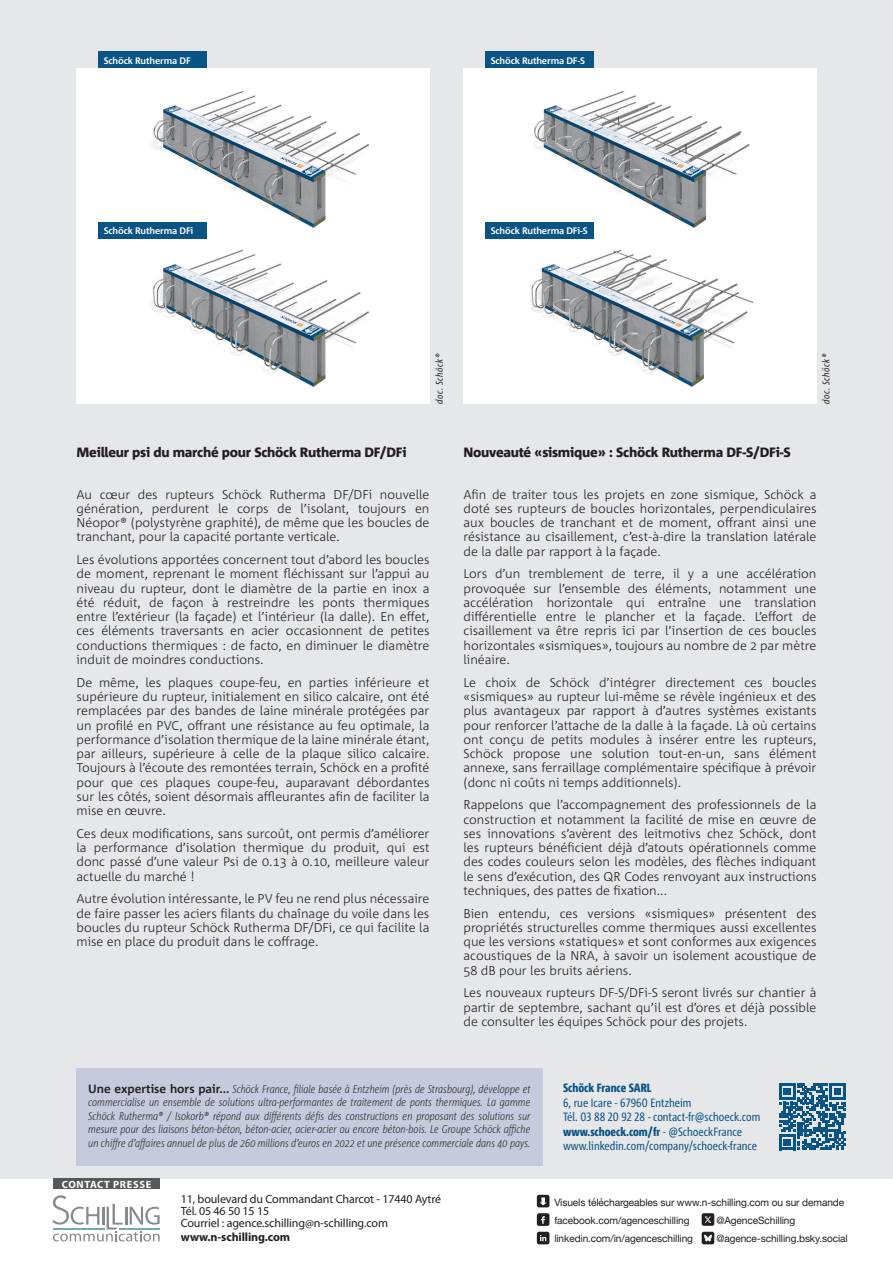
<style>
.page{position:relative;width:893px;height:1263px;background:#fff}
.page>*{position:absolute;margin:0;border:0;box-sizing:border-box;transform-origin:0 0}
.TITRE{font:800 13.5px "Corpid E1 s";letter-spacing:-.02em;color:#231f20}
.TEXTE{font:300 12.75px/14.2px "Corpid E1 s";color:#231f20;text-align:justify}
.t1{font:12px "Corpid E1 s Cd";color:#0a5385}
.t2{font:12px "Myriad Pro";letter-spacing:-.01em;color:#231f20}
.t3{font:800 12px "Corpid E1 s Cd";color:#0a5385}
.t4{font:700 12px "Myriad Pro";letter-spacing:-.01em;color:#231f20}
.INTRO_GRAND{font:italic 300 11.25px/13.5px "Corpid E1 s Cd";color:#231f20;text-align:justify}
.t5{font:700 10.5px "Myriad Pro";letter-spacing:.06em;color:#fff}
.t6{font:10.05px "Helvetica Neue";letter-spacing:-.01em;color:#231f20}
.t7{font:italic 9.75px "Corpid E1 s Cd";letter-spacing:.05em;color:#231f20}
.INTRO_PETIT{font:700 9.45px "Corpid E1 s";letter-spacing:-.02em;color:#fff}
.s1{font-family:"Corpid E1 s";font-weight:700;font-style:normal;font-size:12px}
.s2{font-weight:400}
</style>
<div class="page">
<div style="left:0;top:0;width:893px;height:1178px;background:#e6e7e9"></div>
<div style="left:53px;top:1178px;width:107px;height:11px;background:#57585a"></div>
<svg style="left:53px;top:1195px;width:107px;height:46px"></svg>
<svg style="left:537px;top:1213px;width:12px;height:13px"></svg>
<svg style="left:537px;top:1232px;width:12px;height:12px"></svg>
<svg style="left:537px;top:1195px;width:12px;height:12px"></svg>
<svg style="left:702px;top:1213px;width:12px;height:13px"></svg>
<svg style="left:702px;top:1232px;width:12px;height:12px"></svg>
<div style="left:77px;top:1068px;width:466px;height:97px;background:#c5cbdc"></div>
<svg style="left:779px;top:1083px;width:67px;height:67px"></svg>
<img style="left:77px;top:68px;width:352px;height:177px">
<img style="left:463px;top:68px;width:353px;height:177px">
<img style="left:77px;top:245px;width:352px;height:159px">
<img style="left:463px;top:245px;width:353px;height:159px">
<div style="left:98px;top:52px;width:108px;height:16px;background:#0a5385"></div>
<div style="left:485px;top:52px;width:108px;height:16px;background:#0a5385"></div>
<div style="left:98px;top:222px;width:108px;height:17px;background:#0a5385"></div>
<div style="left:485px;top:222px;width:108px;height:17px;background:#0a5385"></div>
<p class="INTRO_PETIT" style="left:104px;top:54px;width:89px">Schöck Rutherma DF</p>
<p class="INTRO_PETIT" style="left:491px;top:54px;width:96px">Schöck Rutherma DF-S</p>
<p class="INTRO_PETIT" style="left:104px;top:225px;width:91px">Schöck Rutherma DFi</p>
<p class="INTRO_PETIT" style="left:491px;top:225px;width:99px">Schöck Rutherma DFi-S</p>
<p class="t7" style="left:433px;top:404px;width:52px;rotate:-90deg">doc. Schöck®</p>
<p class="t7" style="left:820px;top:404px;width:52px;rotate:-90deg">doc. Schöck®</p>
<p class="TITRE" style="left:77px;top:444px;width:332px">Meilleur psi du marché pour Schöck Rutherma DF/DFi</p>
<p class="TEXTE" style="left:77px;top:487px;width:354px">Au cœur des rupteurs Schöck Rutherma DF/DFi nouvelle génération, perdurent le corps de l’isolant, toujours en Néopor® (polystyrène graphité), de même que les boucles de tranchant, pour la capacité portante verticale.</p>
<p class="TEXTE" style="left:77px;top:552px;width:354px">Les évolutions apportées concernent tout d’abord les boucles de moment, reprenant le moment fléchissant sur l’appui au niveau du rupteur, dont le diamètre de la partie en inox a été réduit, de façon à restreindre les ponts thermiques entre l’extérieur (la façade) et l’intérieur (la dalle). En effet, ces éléments traversants en acier occasionnent de petites conductions thermiques : de facto, en diminuer le diamètre induit de moindres conductions.</p>
<p class="TEXTE" style="left:77px;top:675px;width:354px">De même, les plaques coupe-feu, en parties inférieure et supérieure du rupteur, initialement en silico calcaire, ont été remplacées par des bandes de laine minérale protégées par un profilé en PVC, offrant une résistance au feu optimale, la performance d’isolation thermique de la laine minérale étant, par ailleurs, supérieure à celle de la plaque silico calcaire.<br>Toujours à l’écoute des remontées terrain, Schöck en a profité pour que ces plaques coupe-feu, auparavant débordantes sur les côtés, soient désormais affleurantes afin de faciliter la mise en œuvre.</p>
<p class="TEXTE" style="left:77px;top:826px;width:354px">Ces deux modifications, sans surcoût, ont permis d’améliorer la performance d’isolation thermique du produit, qui est donc passé d’une valeur Psi de 0.13 à 0.10, meilleure valeur actuelle du marché !</p>
<p class="TEXTE" style="left:77px;top:891px;width:354px">Autre évolution intéressante, le PV feu ne rend plus nécessaire de faire passer les aciers filants du chaînage du voile dans les boucles du rupteur Schöck Rutherma DF/DFi, ce qui facilite la mise en place du produit dans le coffrage.</p>
<p class="TITRE" style="left:463px;top:444px;width:329px">Nouveauté «sismique» : Schöck Rutherma DF-S/DFi-S</p>
<p class="TEXTE" style="left:463px;top:487px;width:354px">Afin de traiter tous les projets en zone sismique, Schöck a doté ses rupteurs de boucles horizontales, perpendiculaires aux boucles de tranchant et de moment, offrant ainsi une résistance au cisaillement, c’est-à-dire la translation latérale de la dalle par rapport à la façade.</p>
<p class="TEXTE" style="left:463px;top:566px;width:354px">Lors d’un tremblement de terre, il y a une accélération provoquée sur l’ensemble des éléments, notamment une accélération horizontale qui entraîne une translation différentielle entre le plancher et la façade. L’effort de cisaillement va être repris ici par l’insertion de ces boucles horizontales «sismiques», toujours au nombre de 2 par mètre linéaire.</p>
<p class="TEXTE" style="left:463px;top:675px;width:354px">Le choix de Schöck d’intégrer directement ces boucles «sismiques» au rupteur lui-même se révèle ingénieux et des plus avantageux par rapport à d’autres systèmes existants pour renforcer l’attache de la dalle à la façade. Là où certains ont conçu de petits modules à insérer entre les rupteurs, Schöck propose une solution tout-en-un, sans élément annexe, sans ferraillage complémentaire spécifique à prévoir (donc ni coûts ni temps additionnels).</p>
<p class="TEXTE" style="left:463px;top:797px;width:354px">Rappelons que l’accompagnement des professionnels de la construction et notamment la facilité de mise en œuvre de ses innovations s’avèrent des leitmotivs chez Schöck, dont les rupteurs bénéficient déjà d’atouts opérationnels comme des codes couleurs selon les modèles, des flèches indiquant le sens d’exécution, des QR Codes renvoyant aux instructions techniques, des pattes de fixation...</p>
<p class="TEXTE" style="left:463px;top:905px;width:354px">Bien entendu, ces versions «sismiques» présentent des propriétés structurelles comme thermiques aussi excellentes que les versions «statiques» et sont conformes aux exigences acoustiques de la NRA, à savoir un isolement acoustique de 58 dB pour les bruits aériens.</p>
<p class="TEXTE" style="left:463px;top:985px;width:354px">Les nouveaux rupteurs DF-S/DFi-S seront livrés sur chantier à partir de septembre, sachant qu’il est d’ores et déjà possible de consulter les équipes Schöck pour des projets.</p>
<p class="INTRO_GRAND" style="left:88px;top:1082px;width:444px"><span class="s1">Une expertise hors pair...</span> Schöck France, filiale basée à Entzheim (près de Strasbourg), développe et commercialise un ensemble de solutions ultra-performantes de traitement de ponts thermiques. La gamme Schöck Rutherma® / Isokorb® répond aux différents défis des constructions en proposant des solutions sur mesure pour des liaisons béton-béton, béton-acier, acier-acier ou encore béton-bois. Le Groupe Schöck affiche un chiffre d’affaires annuel de plus de 260 millions d’euros en 2022 et une présence commerciale dans 40 pays.</p>
<p class="t5" style="left:62px;top:1177px;width:91px">CONTACT PRESSE</p>
<p class="t2" style="left:181px;top:1192px;width:262px">11, boulevard du Commandant Charcot - 17440 Aytré</p>
<p class="t2" style="left:181px;top:1204px;width:90px">Tél. 05 46 50 15 15</p>
<p class="t2" style="left:181px;top:1216px;width:209px">Courriel : agence.schilling@n-schilling.com</p>
<p class="t4" style="left:181px;top:1229px;width:111px">www.n-schilling.com</p>
<p class="t3" style="left:563px;top:1080px;width:90px">Schöck France SARL</p>
<p class="t1" style="left:563px;top:1095px;width:130px">6, rue Icare - 67960 Entzheim</p>
<p class="t1" style="left:563px;top:1109px;width:199px">Tél. 03 88 20 92 28 - contact-fr@schoeck.com</p>
<p class="t3" style="left:563px;top:1124px;width:180px">www.schoeck.com/fr <span class="s2">- @SchoeckFrance</span></p>
<p class="t1" style="left:563px;top:1138px;width:196px">www.linkedin.com/company/schoeck-france</p>
<p class="t6" style="left:554px;top:1195px;width:291px">Visuels téléchargeables sur www.n-schilling.com ou sur demande</p>
<p class="t6" style="left:554px;top:1213px;width:137px">facebook.com/agenceschilling</p>
<p class="t6" style="left:716px;top:1213px;width:80px">@AgenceSchilling</p>
<p class="t6" style="left:554px;top:1231px;width:140px">linkedin.com/in/agenceschilling</p>
<p class="t6" style="left:716px;top:1231px;width:133px">@agence-schilling.bsky.social</p>
</div>
